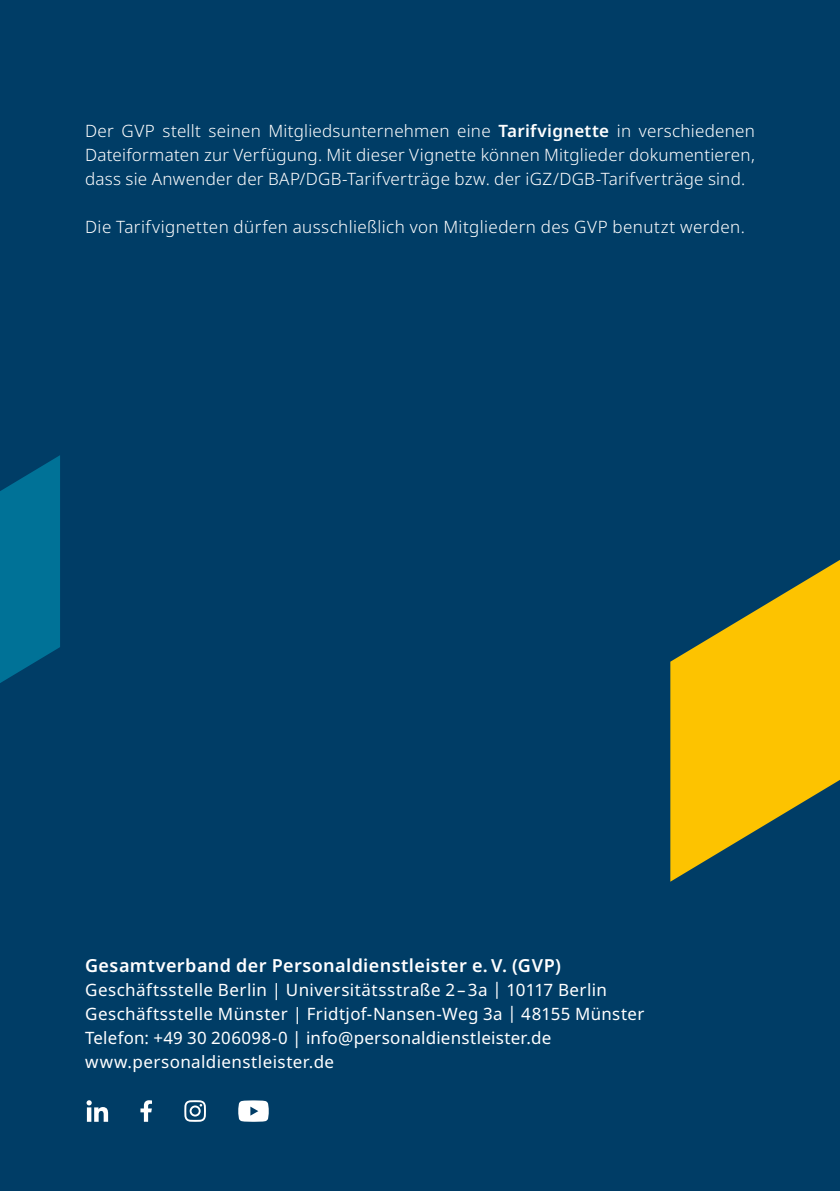
<style>
.page{position:relative;width:840px;height:1191px;background:#fff}
.page>*{position:absolute;margin:0;border:0;box-sizing:border-box;transform-origin:0 0}
.t1{font:600 18px "Noto Sans";letter-spacing:.025em;color:#fff}
.t2{font:300 17px/24px "Noto Sans";letter-spacing:.02em;color:#fff;text-align:justify}
.t3{font:17px "Noto Sans";letter-spacing:.025em;color:#fff}
.s1{font-weight:600}
</style>
<div class="page">
<div style="left:0;top:0;width:839px;height:1191px;background:#003d66"></div>
<svg style="left:0;top:455px;width:60px;height:228px"></svg>
<svg style="left:670px;top:560px;width:169px;height:321px;fill:#fdc300"></svg>
<svg style="left:238px;top:1100px;width:30px;height:21px"></svg>
<svg style="left:184px;top:1100px;width:22px;height:21px"></svg>
<svg style="left:86px;top:1100px;width:22px;height:21px"></svg>
<svg style="left:140px;top:1100px;width:12px;height:21px"></svg>
<p class="t2" style="left:85px;top:120px;width:670px">Der GVP stellt seinen Mitgliedsunternehmen eine <span class="s1">Tarifvignette</span> in verschiedenen Dateiformaten zur Verfügung. Mit dieser Vignette können Mitglieder dokumentieren, dass sie Anwender der BAP/DGB-Tarifverträge bzw. der iGZ/DGB-Tarifverträge sind.</p>
<p class="t2" style="left:85px;top:216px;width:661px">Die Tarifvignetten dürfen ausschließlich von Mitgliedern des GVP benutzt werden.</p>
<p class="t1" style="left:85px;top:955px;width:477px">Gesamtverband der Personaldienstleister e. V. (GVP)</p>
<p class="t3" style="left:85px;top:980px;width:523px">Geschäftsstelle Berlin | Universitätsstraße 2 – 3a 10117 Berlin</p>
<p class="t3" style="left:85px;top:1004px;width:560px">Geschäftsstelle Münster | Fridtjof-Nansen-Weg 3a 48155 Münster</p>
<p class="t3" style="left:85px;top:1028px;width:467px">Telefon: +49 30 206098-0 | info@personaldienstleister.de</p>
<p class="t3" style="left:85px;top:1052px;width:250px">www.personaldienstleister.de</p>
</div>
